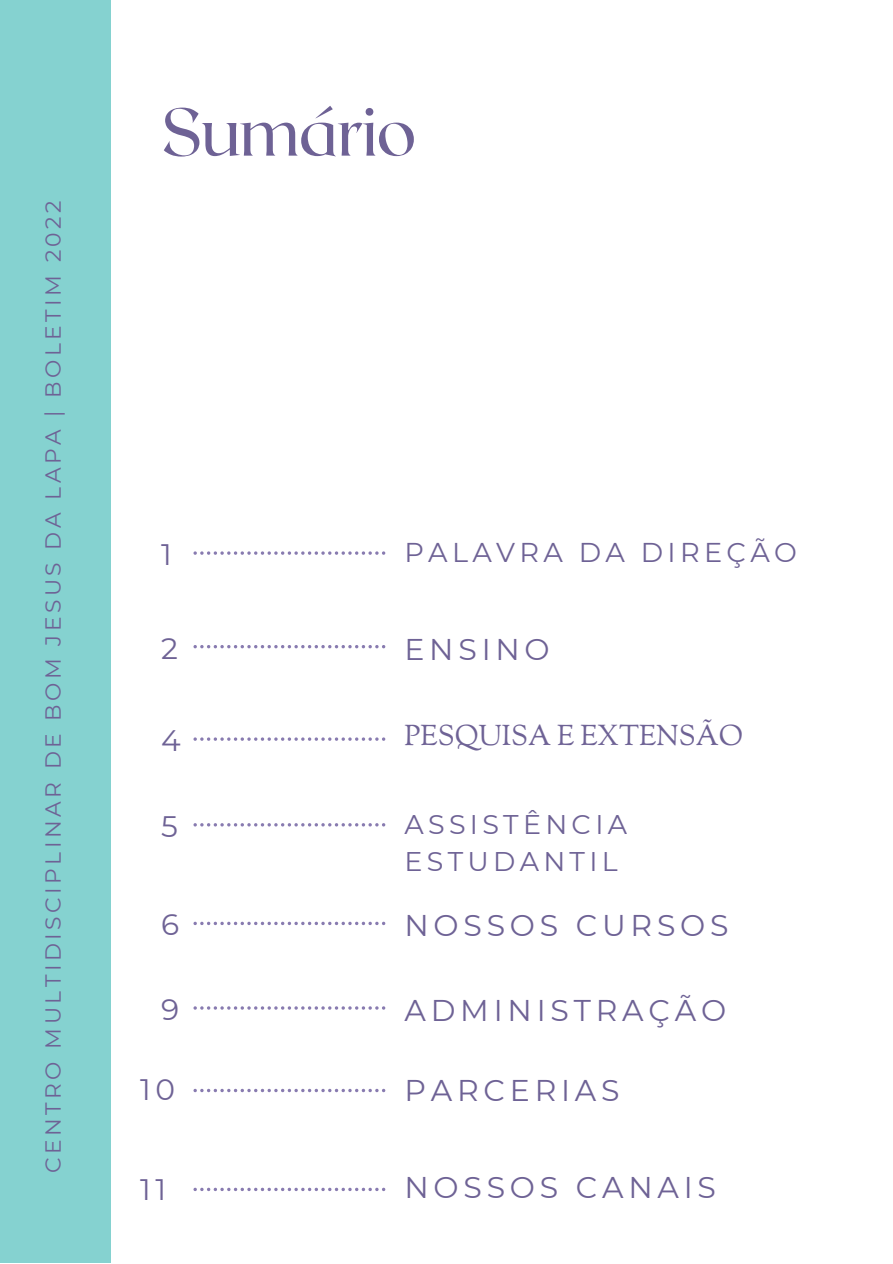
<style>
.page{position:relative;width:893px;height:1264px;background:#fff}
.page>*{position:absolute;margin:0;border:0;box-sizing:border-box;transform-origin:0 0}
.t1{font:67.2px "Roxborough CF";letter-spacing:-.02em;color:#6e6295}
.t2{font:30px "Montserrat";letter-spacing:.16em;color:#6e6295}
.t3{font:29.55px "Montserrat";color:#6e6295}
.t4{font:28.5px "Sorts Mill Goudy";color:#6e6295}
.t5{font:27.15px "Montserrat";letter-spacing:.16em;color:#6e6295}
.t6{font:27px/37px "Montserrat";letter-spacing:.16em;color:#6e6295}
.t7{font:21.75px "Montserrat";letter-spacing:.16em;color:#6e6295}
</style>
<div class="page">
<div style="left:0;top:0;width:110px;height:1262px;background:#85d2d0"></div>
<svg style="left:193px;top:551px;width:192px;height:4px"></svg>
<svg style="left:193px;top:645px;width:192px;height:3px"></svg>
<svg style="left:193px;top:737px;width:192px;height:3px"></svg>
<svg style="left:193px;top:823px;width:192px;height:3px"></svg>
<svg style="left:193px;top:921px;width:192px;height:4px"></svg>
<svg style="left:193px;top:1006px;width:192px;height:3px"></svg>
<svg style="left:193px;top:1187px;width:192px;height:4px"></svg>
<svg style="left:193px;top:1088px;width:192px;height:4px"></svg>
<p class="t7" style="left:40px;top:1173px;width:974px;rotate:-90deg">CENTRO MULTIDISCIPLINAR DE BOM JESUS DA LAPA | BOLETIM 2022</p>
<h1 class="t1" style="left:161px;top:88px;width:257px">Sumário</h1>
<p class="t3" style="left:161px;top:536px;width:12px">1</p>
<p class="t3" style="left:161px;top:630px;width:18px">2</p>
<p class="t3" style="left:161px;top:722px;width:21px">4</p>
<p class="t3" style="left:161px;top:808px;width:18px">5</p>
<p class="t3" style="left:161px;top:906px;width:20px">6</p>
<p class="t3" style="left:161px;top:991px;width:20px">9</p>
<p class="t5" style="left:404px;top:535px;width:394px">PALAVRA DA DIREÇÃO</p>
<p class="t2" style="left:404px;top:630px;width:147px">ENSINO</p>
<p class="t4" style="left:404px;top:718px;width:340px">PESQUISA E EXTENSÃO</p>
<p class="t6" style="left:404px;top:805px;width:224px">ASSISTÊNCIA<br>ESTUDANTIL</p>
<p class="t2" style="left:404px;top:907px;width:325px">NOSSOS CURSOS</p>
<p class="t2" style="left:404px;top:991px;width:323px">ADMINISTRAÇÃO</p>
<p class="t3" style="left:140px;top:1071px;width:37px">10</p>
<p class="t2" style="left:404px;top:1071px;width:217px">PARCERIAS</p>
<p class="t3" style="left:140px;top:1170px;width:28px">11</p>
<p class="t2" style="left:404px;top:1168px;width:313px">NOSSOS CANAIS</p>
</div>
